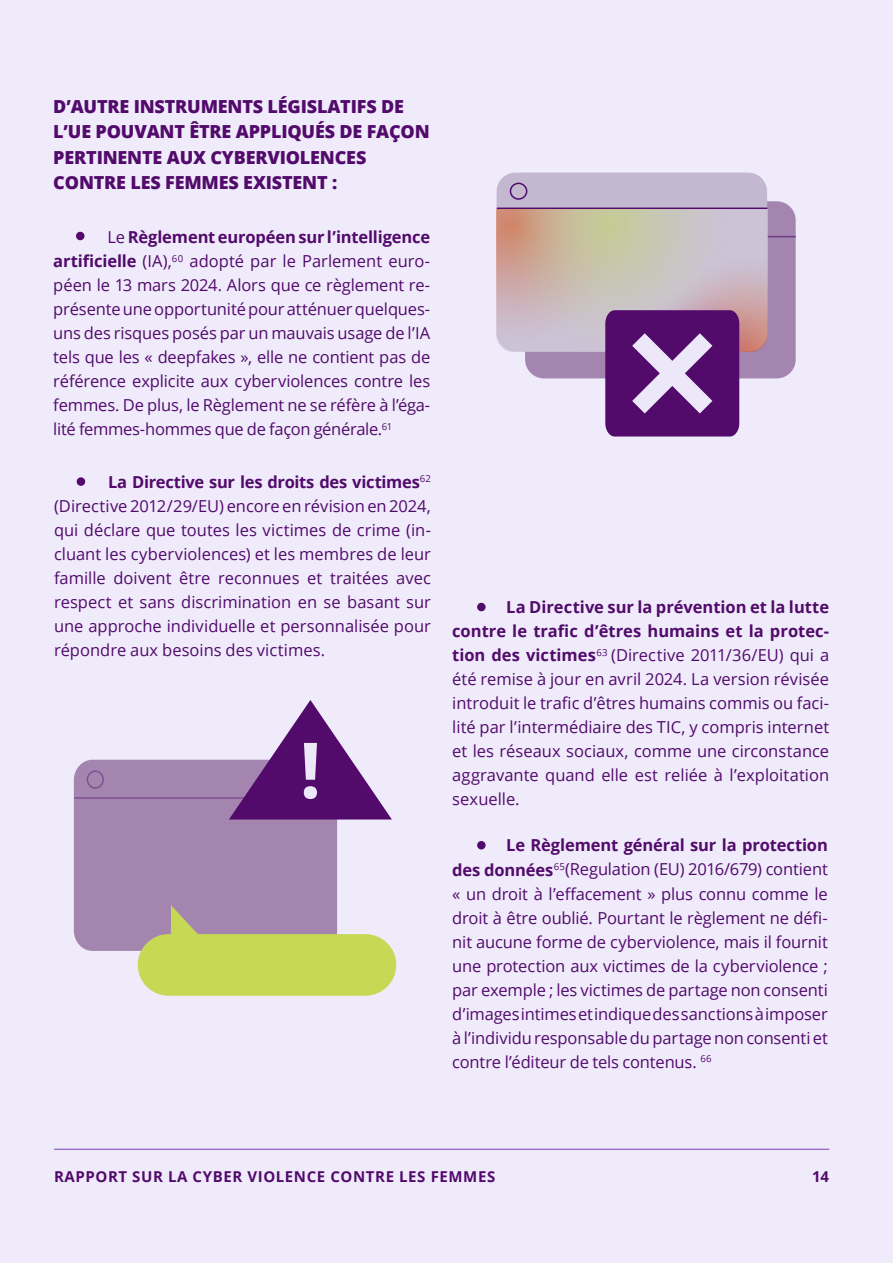
<style>
.page{position:relative;width:893px;height:1263px;background:#efebfb}
.page>*{position:absolute;margin:0;border:0;box-sizing:border-box;transform-origin:0 0}
.t1{font:800 18px/25.5px "Open Sans";letter-spacing:-.01em;color:#520a6b}
.t2{font:16.5px/24px "Open Sans";letter-spacing:-.005em;color:#520a6b;text-align:justify}
.t3{font:700 15px "Open Sans";letter-spacing:.04em;color:#520a6b}
.s1{font-weight:700}
</style>
<div class="page">
<hr style="left:54px;top:1149px;width:775px;height:1px;background:#7a3eba">
<div style="left:76px;top:232px;width:9px;height:8px;background:#520a6b;border-radius:50%"></div>
<div style="left:77px;top:477px;width:8px;height:9px;background:#520a6b;border-radius:50%"></div>
<div style="left:477px;top:603px;width:9px;height:8px;background:#520a6b;border-radius:50%"></div>
<div style="left:477px;top:841px;width:9px;height:8px;background:#520a6b;border-radius:50%"></div>
<div style="left:525px;top:201px;width:271px;height:177px;background:#a385b0;border-radius:19px"></div>
<div style="left:497px;top:173px;width:270px;height:179px;background:#c4b8d1;border-radius:19px"></div>
<svg style="left:496px;top:182px;width:300px;height:56px"></svg>
<div style="left:74px;top:760px;width:263px;height:191px;background:#a385b0;border-radius:19px"></div>
<img style="left:497px;top:209px;width:270px;height:143px">
<svg style="left:605px;top:310px;width:134px;height:126px;background:#6f3486"></svg>
<svg style="left:73px;top:700px;width:319px;height:119px"></svg>
<div style="left:138px;top:934px;width:258px;height:62px;background:#c6d854;border-radius:31px"></div>
<svg style="left:171px;top:905px;width:27px;height:29px"></svg>
<p class="t1" style="left:53px;top:92px;width:378px">D’AUTRE INSTRUMENTS LÉGISLATIFS DE L’UE POUVANT ÊTRE APPLIQUÉS DE FAÇON PERTINENTE AUX CYBERVIOLENCES CONTRE LES FEMMES EXISTENT :</p>
<p class="t2" style="left:53px;top:225px;width:378px;text-indent:54px">Le <span class="s1">Règlement européen sur l’intelligence artificielle</span> (IA),<sup>60</sup> adopté par le Parlement euro&shy;péen le 13 mars 2024. Alors que ce règlement re&shy;présente une opportunité pour atténuer quelques&shy;uns des risques posés par un mauvais usage de l’IA tels que les « deepfakes », elle ne contient pas de référence explicite aux cyberviolences contre les femmes. De plus, le Règlement ne se réfère à l’éga&shy;lité femmes-hommes que de façon générale.<sup>61</sup></p>
<p class="t2" style="left:54px;top:469px;width:378px;text-indent:54px"><span class="s1">La Directive sur les droits des victimes</span><sup>62 </sup>(Directive 2012/29/EU) encore en révision en 2024, qui déclare que toutes les victimes de crime (in&shy;cluant les cyberviolences) et les membres de leur famille doivent être reconnues et traitées avec respect et sans discrimination en se basant sur une approche individuelle et personnalisée pour répondre aux besoins des victimes.</p>
<p class="t2" style="left:452px;top:595px;width:378px;text-indent:54px"><span class="s1">La Directive sur la prévention et la lutte contre le trafic d’êtres humains et la protec&shy;tion des victimes</span><sup>63</sup> (Directive 2011/36/EU) qui a été remise à jour en avril 2024. La version révisée introduit le trafic d’êtres humains commis ou faci&shy;lité par l’intermédiaire des TIC, y compris internet et les réseaux sociaux, comme une circonstance aggravante quand elle est reliée à l’exploitation sexuelle.</p>
<p class="t2" style="left:452px;top:833px;width:377px;text-indent:54px"><span class="s1">Le Règlement général sur la protection des données</span><sup>65</sup>(Regulation (EU) 2016/679) contient « un droit à l’effacement » plus connu comme le droit à être oublié. Pourtant le règlement ne défi&shy;nit aucune forme de cyberviolence, mais il fournit une protection aux victimes de la cyberviolence ; par exemple ; les victimes de partage non consenti d’images intimes et indique des sanctions à imposer à l’individu responsable du partage non consenti et contre l’éditeur de tels contenus. <sup>66</sup></p>
<p class="t3" style="left:54px;top:1166px;width:443px">RAPPORT SUR LA CYBER VIOLENCE CONTRE LES FEMMES</p>
<p class="t3" style="left:812px;top:1166px;width:19px">14</p>
</div>
